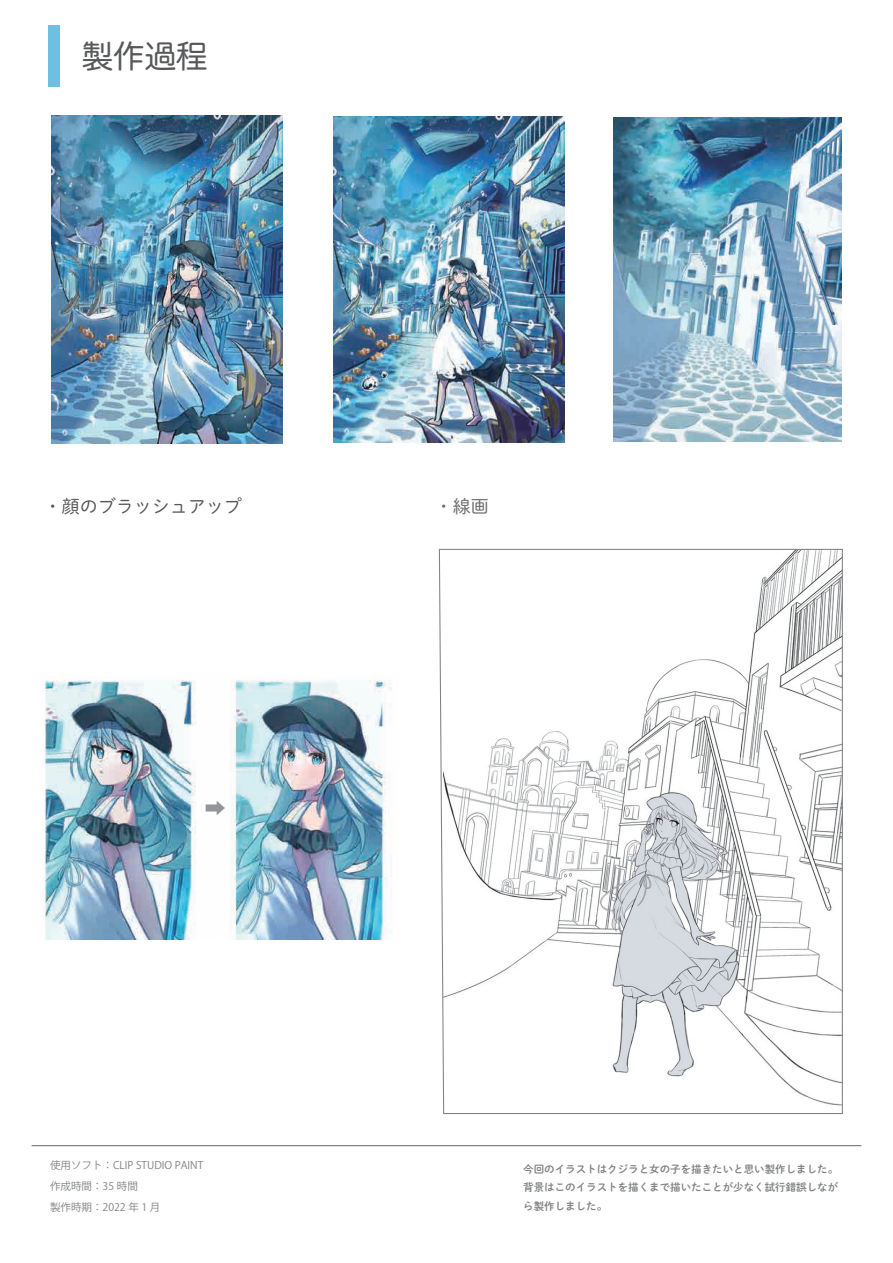
<style>
.page{position:relative;width:893px;height:1263px;background:#fff}
.page>*{position:absolute;margin:0;border:0;box-sizing:border-box;transform-origin:0 0}
.t1{font:31.5px "Hira Maru Pro N W4";color:#57585a}
.t2{font:21px "Koz Go Pr 6 N";color:#939598}
.t3{font:18px "DNP Shuei M Go Std L";color:#57585a}
.t4{font:18px "DNP Shuei M Go Std L";color:#6c6d70}
.t5{font:10.5px/18.3px "DNP Shuei M Go Std B";color:#808285;text-align:justify}
.t6{font:10.5px/21px "Koz Go Pr 6 N";color:#808285}
</style>
<div class="page">
<hr style="left:32px;top:1145px;width:829px;height:1px;background:#6c6d70">
<img style="left:613px;top:118px;width:229px;height:323px">
<img style="left:334px;top:116px;width:231px;height:327px">
<img style="left:51px;top:116px;width:232px;height:327px">
<img style="left:45px;top:680px;width:347px;height:260px">
<div style="left:48px;top:25px;width:12px;height:62px;background:#6dc0e1"></div>
<svg style="left:438px;top:548px;width:405px;height:566px"></svg>
<h1 class="t1" style="left:82px;top:29px;width:127px">製作過程</h1>
<h3 class="t3" style="left:44px;top:493px;width:200px">・顔のブラッシュアップ</h3>
<h3 class="t4" style="left:435px;top:493px;width:55px">・線画</h3>
<h2 class="t2" style="left:205px;top:796px;width:22px">➡</h2>
<p class="t6" style="left:50px;top:1154px;width:155px">使用ソフト：CLIP STUDIO PAINT作成時間：35 時間<br>製作時期：2022 年 1 月</p>
<p class="t5" style="left:523px;top:1159px;width:316px">今回のイラストはクジラと女の子を描きたいと思い製作しました。背景はこのイラストを描くまで描いたことが少なく試行錯誤しながら製作しました。</p>
</div>
